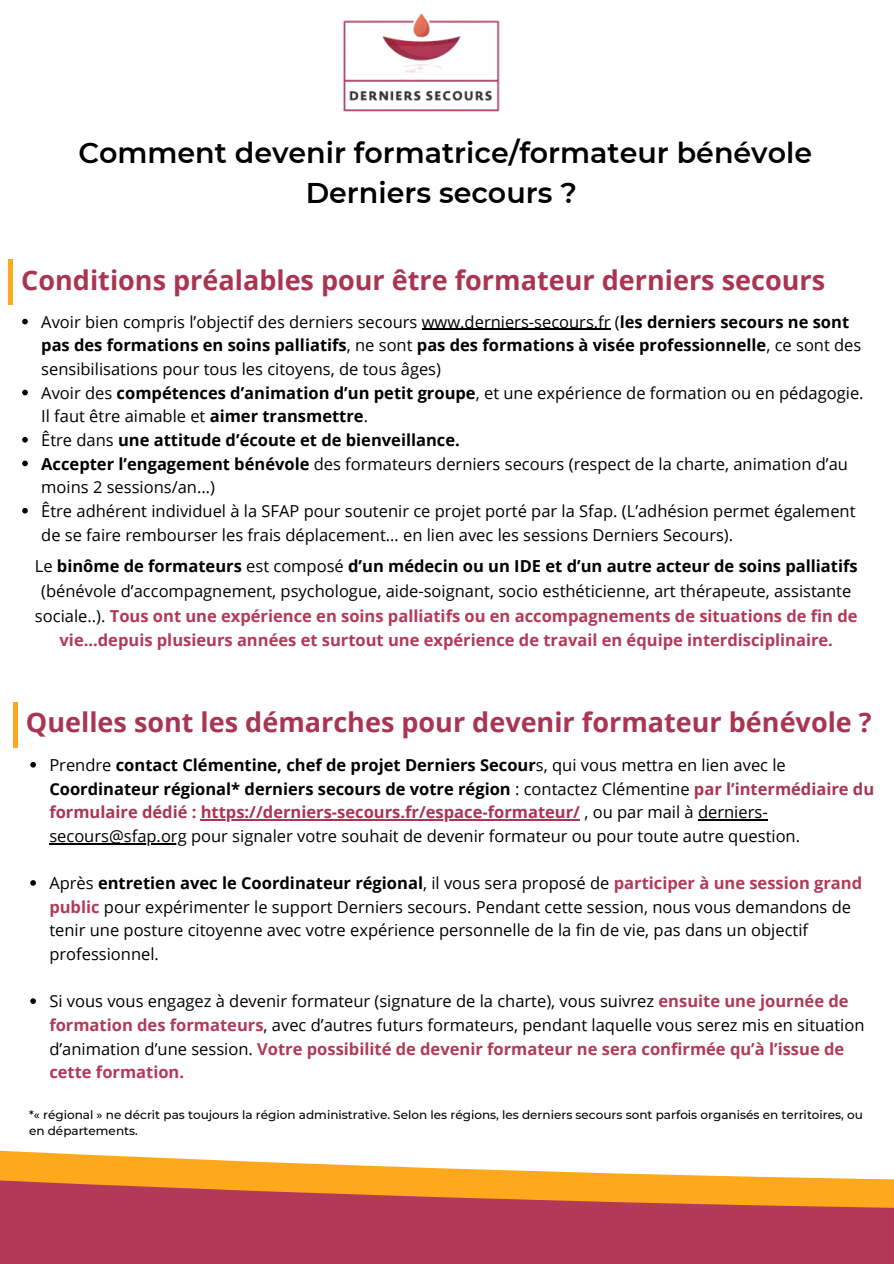
<style>
.page{position:relative;width:894px;height:1264px;background:#fff}
.page>*{position:absolute;margin:0;border:0;box-sizing:border-box;transform-origin:0 0}
.t1{font:600 28.5px/39.3px "Montserrat";color:#000;text-align:center}
.t2{font:700 27px "Open Sans";color:#a93553}
.t3{font:16.5px/23.7px "Open Sans";color:#000}
.t4{font:700 16.5px/24.8px "Open Sans";color:#b33958;text-align:center}
.t5{font:500 12px/16px "Montserrat";color:#000}
.s1{font-weight:700}
.s2{font-weight:400;color:#000}
.s3{color:#000}
.s4{font-weight:700;color:#a93553}
.s5{font-weight:700;color:#b33958}
</style>
<div class="page">
<svg style="left:0;top:1150px;width:867px;height:29px"></svg>
<svg style="left:0;top:1179px;width:893px;height:84px;background:#c2504c"></svg>
<img style="left:343px;top:13px;width:157px;height:99px">
<svg style="left:22px;top:319px;width:6px;height:5px"></svg>
<hr style="left:421px;top:329px;width:189px;height:1px;background:#000">
<svg style="left:22px;top:390px;width:6px;height:5px"></svg>
<svg style="left:22px;top:437px;width:6px;height:5px"></svg>
<svg style="left:22px;top:460px;width:6px;height:6px"></svg>
<svg style="left:22px;top:508px;width:6px;height:5px"></svg>
<hr style="left:9px;top:259px;width:4px;height:46px;background:#fda91e">
<div style="left:13px;top:701px;width:5px;height:46px;background:#fda91e"></div>
<svg style="left:30px;top:762px;width:6px;height:5px"></svg>
<hr style="left:201px;top:819px;width:379px;height:1px;background:#a93553">
<hr style="left:697px;top:819px;width:70px;height:1px;background:#000">
<hr style="left:49px;top:843px;width:138px;height:1px;background:#000">
<svg style="left:30px;top:880px;width:6px;height:5px"></svg>
<svg style="left:30px;top:998px;width:6px;height:5px"></svg>
<h1 class="t1" style="left:78px;top:132px;width:735px">Comment devenir formatrice/formateur bénévole<br>Derniers secours ?</h1>
<h2 class="t2" style="left:21px;top:261px;width:805px">Conditions préalables pour être formateur derniers secours</h2>
<p class="t3" style="left:41px;top:309px;width:823px">Avoir bien compris l’objectif des derniers secours www.derniers-secours.fr (<span class="s1">les derniers secours ne sont pas des formations en soins palliatifs</span>, ne sont <span class="s1">pas des formations à visée professionnelle</span>, ce sont des sensibilisations pour tous les citoyens, de tous âges)<br>Avoir des <span class="s1">compétences d’animation d’un petit groupe</span>, et une expérience de formation ou en pédagogie.<br>Il faut être aimable et <span class="s1">aimer transmettre</span>.<br>Être dans <span class="s1">une attitude d’écoute et de bienveillance.<br>Accepter l’engagement bénévole</span> des formateurs derniers secours (respect de la charte, animation d’au moins 2 sessions/an…)<br>Être adhérent individuel à la SFAP pour soutenir ce projet porté par la Sfap. (L’adhésion permet également de se faire rembourser les frais déplacement… en lien avec les sessions Derniers Secours).</p>
<p class="t4" style="left:35px;top:553px;width:824px"><span class="s2">Le</span> <span class="s3">binôme de formateurs</span> <span class="s2">est composé</span> <span class="s3">d’un médecin ou un IDE et d’un autre acteur de soins palliatifs </span><span class="s2">(bénévole d’accompagnement, psychologue, aide-soignant, socio esthéticienne, art thérapeute, assistante sociale..).</span> Tous ont une expérience en soins palliatifs ou en accompagnements de situations de fin de vie...depuis plusieurs années et surtout une expérience de travail en équipe interdisciplinaire.</p>
<h2 class="t2" style="left:26px;top:703px;width:847px">Quelles sont les démarches pour devenir formateur bénévole ?</h2>
<p class="t3" style="left:49px;top:752px;width:826px">Prendre <span class="s1">contact Clémentine, chef de projet Derniers Secour</span>s, qui vous mettra en lien avec le <span class="s1">Coordinateur régional* derniers secours de votre région</span> : contactez Clémentine <span class="s4">par l’intermédiaire du formulaire dédié : https://derniers-secours.fr/espace-formateur/</span> , ou par mail à derniers&shy;secours@sfap.org pour signaler votre souhait de devenir formateur ou pour toute autre question.</p>
<p class="t3" style="left:49px;top:870px;width:814px">Après <span class="s1">entretien avec le Coordinateur régional</span>, il vous sera proposé de <span class="s5">participer à une session grand public</span> pour expérimenter le support Derniers secours. Pendant cette session, nous vous demandons de tenir une posture citoyenne avec votre expérience personnelle de la fin de vie, pas dans un objectif professionnel.</p>
<p class="t3" style="left:49px;top:989px;width:816px">Si vous vous engagez à devenir formateur (signature de la charte), vous suivrez <span class="s5">ensuite une journée de formation des formateurs</span>, avec d’autres futurs formateurs, pendant laquelle vous serez mis en situation d’animation d’une session. <span class="s5">Votre possibilité de devenir formateur ne sera confirmée qu’à l’issue de cette formation.</span></p>
<p class="t5" style="left:29px;top:1106px;width:835px">*« régional » ne décrit pas toujours la région administrative. Selon les régions, les derniers secours sont parfois organisés en territoires, ou en départements.</p>
</div>
